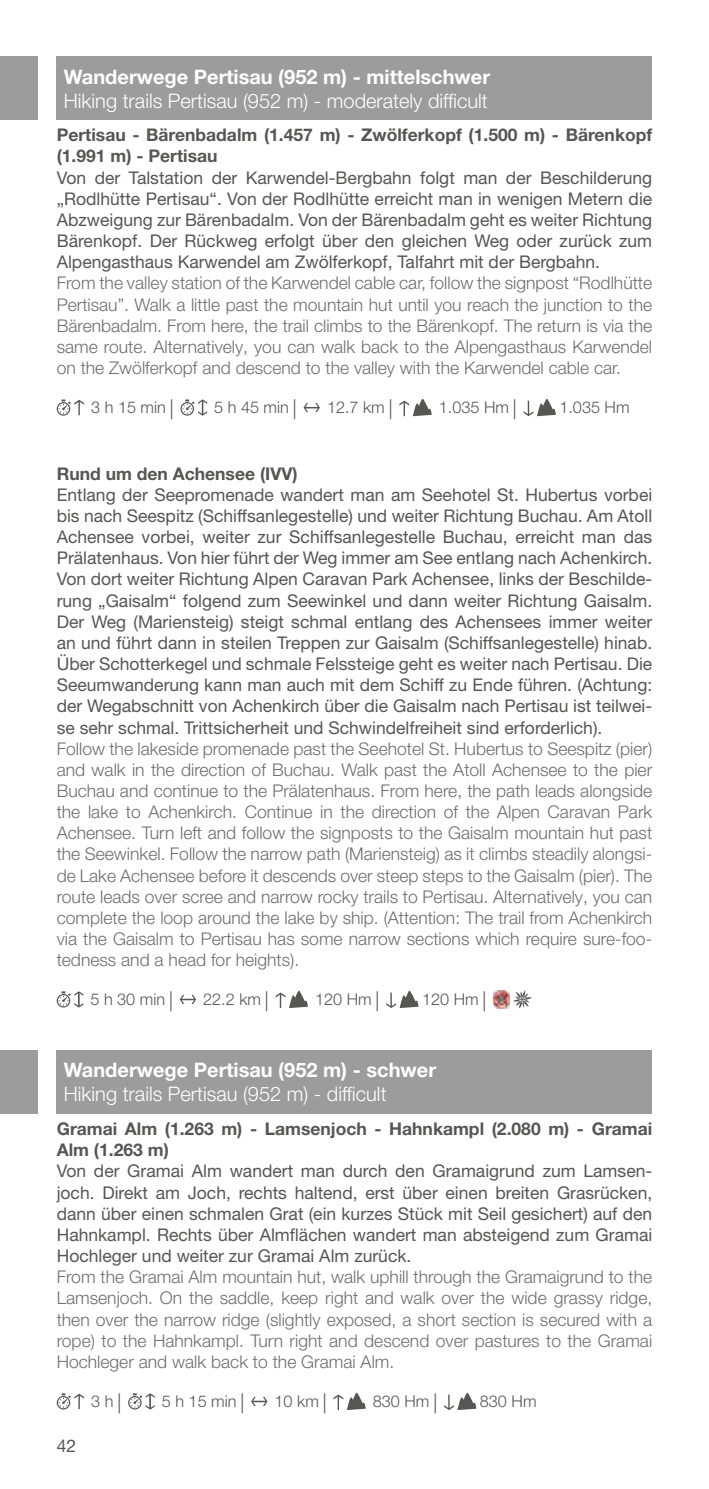
<style>
.page{position:relative;width:709px;height:1489px;background:#fff}
.page>*{position:absolute;margin:0;border:0;box-sizing:border-box;transform-origin:0 0}
.t1{font:300 20px "Helvetica Neue LT Pro";color:#fff}
.t2{font:700 20px "Helvetica Neue LT Pro";color:#fff}
.t3{font:17.5px/21.2px "Helvetica Neue LT Pro";color:#565655;text-align:justify}
.t4{font:300 17.5px/21.2px "Helvetica Neue LT Pro";color:#6e6e6e;text-align:justify}
.t5{font:700 17.5px/21.2px "Helvetica Neue LT Pro";color:#565655}
.t6{font:300 16.25px "Helvetica Neue LT Pro";color:#565655}
.s1{font-size:20px}
</style>
<div class="page">
<div style="left:57px;top:1050px;width:595px;height:63px;background:#9c9c9d"></div>
<div style="left:0;top:1050px;width:38px;height:63px;background:#9c9c9d"></div>
<div style="left:57px;top:57px;width:595px;height:63px;background:#9c9c9d"></div>
<div style="left:0;top:57px;width:38px;height:63px;background:#9c9c9d"></div>
<svg style="left:57px;top:399px;width:27px;height:16px"></svg>
<svg style="left:399px;top:399px;width:33px;height:17px"></svg>
<svg style="left:180px;top:399px;width:27px;height:17px"></svg>
<svg style="left:303px;top:403px;width:17px;height:9px"></svg>
<svg style="left:523px;top:399px;width:33px;height:17px"></svg>
<svg style="left:276px;top:990px;width:32px;height:18px"></svg>
<svg style="left:57px;top:991px;width:26px;height:16px"></svg>
<svg style="left:180px;top:994px;width:16px;height:9px"></svg>
<img style="left:493px;top:990px;width:17px;height:18px">
<svg style="left:513px;top:990px;width:18px;height:18px"></svg>
<svg style="left:386px;top:990px;width:32px;height:18px"></svg>
<svg style="left:57px;top:1393px;width:27px;height:16px"></svg>
<svg style="left:333px;top:1392px;width:33px;height:17px"></svg>
<svg style="left:128px;top:1393px;width:27px;height:16px"></svg>
<svg style="left:251px;top:1396px;width:16px;height:9px"></svg>
<svg style="left:444px;top:1392px;width:32px;height:17px"></svg>
<p class="t2" style="left:64px;top:64px;width:428px">Wanderwege Pertisau (952 m) - mittelschwer</p>
<p class="t1" style="left:64px;top:88px;width:425px">Hiking trails Pertisau (952 m) - moderately difficult</p>
<p class="t5" style="left:57px;top:124px;width:597px">Pertisau - Bärenbadalm (1.457 m) - Zwölferkopf (1.500 m) - Bärenkopf (1.991 m) - Pertisau</p>
<p class="t3" style="left:57px;top:166px;width:597px">Von der Talstation der Karwendel-Bergbahn folgt man der Beschilderung „Rodlhütte Pertisau“. Von der Rodlhütte erreicht man in wenigen Metern die Abzweigung zur Bärenbadalm. Von der Bärenbadalm geht es weiter Richtung Bärenkopf. Der Rückweg erfolgt über den gleichen Weg oder zurück zum Alpengasthaus Karwendel am Zwölferkopf, Talfahrt mit der Bergbahn.</p>
<p class="t4" style="left:57px;top:272px;width:597px">From the valley station of the Karwendel cable car, follow the signpost “Rodlhütte Pertisau”. Walk a little past the mountain hut until you reach the junction to the Bärenbadalm. From here, the trail climbs to the Bärenkopf. The return is via the same route. Alternatively, you can walk back to the Alpengasthaus Karwendel on the Zwölferkopf and descend to the valley with the Karwendel cable car.</p>
<p class="t6" style="left:91px;top:397px;width:84px">3 h 15 min <span class="s1">|</span></p>
<p class="t6" style="left:214px;top:397px;width:84px">5 h 45 min <span class="s1">|</span></p>
<p class="t6" style="left:327px;top:397px;width:67px">12.7 km <span class="s1">|</span></p>
<p class="t6" style="left:439px;top:397px;width:80px">1.035 Hm <span class="s1">|</span></p>
<p class="t6" style="left:559px;top:397px;width:72px">1.035 Hm</p>
<p class="t5" style="left:57px;top:462px;width:242px">Rund um den Achensee (IVV)</p>
<p class="t3" style="left:57px;top:483px;width:597px">Entlang der Seepromenade wandert man am Seehotel St. Hubertus vorbei bis nach Seespitz (Schiffsanlegestelle) und weiter Richtung Buchau. Am Atoll Achensee vorbei, weiter zur Schiffsanlegestelle Buchau, erreicht man das Prälatenhaus. Von hier führt der Weg immer am See entlang nach Achenkirch.<br>Von dort weiter Richtung Alpen Caravan Park Achensee, links der Beschilde&shy;rung „Gaisalm“ folgend zum Seewinkel und dann weiter Richtung Gaisalm.<br>Der Weg (Mariensteig) steigt schmal entlang des Achensees immer weiter an und führt dann in steilen Treppen zur Gaisalm (Schiffsanlegestelle) hinab.<br>Über Schotterkegel und schmale Felssteige geht es weiter nach Pertisau. Die Seeumwanderung kann man auch mit dem Schiff zu Ende führen. (Achtung: der Wegabschnitt von Achenkirch über die Gaisalm nach Pertisau ist teilwei&shy;se sehr schmal. Trittsicherheit und Schwindelfreiheit sind erforderlich).</p>
<p class="t4" style="left:57px;top:737px;width:597px">Follow the lakeside promenade past the Seehotel St. Hubertus to Seespitz (pier) and walk in the direction of Buchau. Walk past the Atoll Achensee to the pier Buchau and continue to the Prälatenhaus. From here, the path leads alongside the lake to Achenkirch. Continue in the direction of the Alpen Caravan Park Achensee. Turn left and follow the signposts to the Gaisalm mountain hut past the Seewinkel. Follow the narrow path (Mariensteig) as it climbs steadily alongsi&shy;de Lake Achensee before it descends over steep steps to the Gaisalm (pier). The route leads over scree and narrow rocky trails to Pertisau. Alternatively, you can complete the loop around the lake by ship. (Attention: The trail from Achenkirch via the Gaisalm to Pertisau has some narrow sections which require sure-foo&shy;tedness and a head for heights).</p>
<p class="t6" style="left:90px;top:989px;width:84px">5 h 30 min <span class="s1">|</span></p>
<p class="t6" style="left:203px;top:989px;width:67px">22.2 km <span class="s1">|</span></p>
<p class="t6" style="left:315px;top:989px;width:66px">120 Hm <span class="s1">|</span></p>
<p class="t6" style="left:422px;top:989px;width:66px">120 Hm <span class="s1">|</span></p>
<p class="t2" style="left:64px;top:1057px;width:374px">Wanderwege Pertisau (952 m) - schwer</p>
<p class="t1" style="left:64px;top:1082px;width:324px">Hiking trails Pertisau (952 m) - difficult</p>
<p class="t5" style="left:57px;top:1117px;width:597px">Gramai Alm (1.263 m) - Lamsenjoch - Hahnkampl (2.080 m) - Gramai<br>Alm (1.263 m)</p>
<p class="t3" style="left:57px;top:1160px;width:597px">Von der Gramai Alm wandert man durch den Gramaigrund zum Lamsen&shy;joch. Direkt am Joch, rechts haltend, erst über einen breiten Grasrücken, dann über einen schmalen Grat (ein kurzes Stück mit Seil gesichert) auf den Hahnkampl. Rechts über Almflächen wandert man absteigend zum Gramai Hochleger und weiter zur Gramai Alm zurück.</p>
<p class="t4" style="left:57px;top:1265px;width:597px">From the Gramai Alm mountain hut, walk uphill through the Gramaigrund to the Lamsenjoch. On the saddle, keep right and walk over the wide grassy ridge, then over the narrow ridge (slightly exposed, a short section is secured with a rope) to the Hahnkampl. Turn right and descend over pastures to the Gramai Hochleger and walk back to the Gramai Alm.</p>
<p class="t3" style="left:57px;top:1434px;width:21px">42</p>
<p class="t6" style="left:91px;top:1391px;width:32px">3 h<span class="s1">|</span></p>
<p class="t6" style="left:162px;top:1391px;width:84px">5 h 15 min <span class="s1">|</span></p>
<p class="t6" style="left:274px;top:1391px;width:54px">10 km <span class="s1">|</span></p>
<p class="t6" style="left:373px;top:1391px;width:66px">830 Hm <span class="s1">|</span></p>
<p class="t6" style="left:480px;top:1391px;width:58px">830 Hm</p>
</div>
